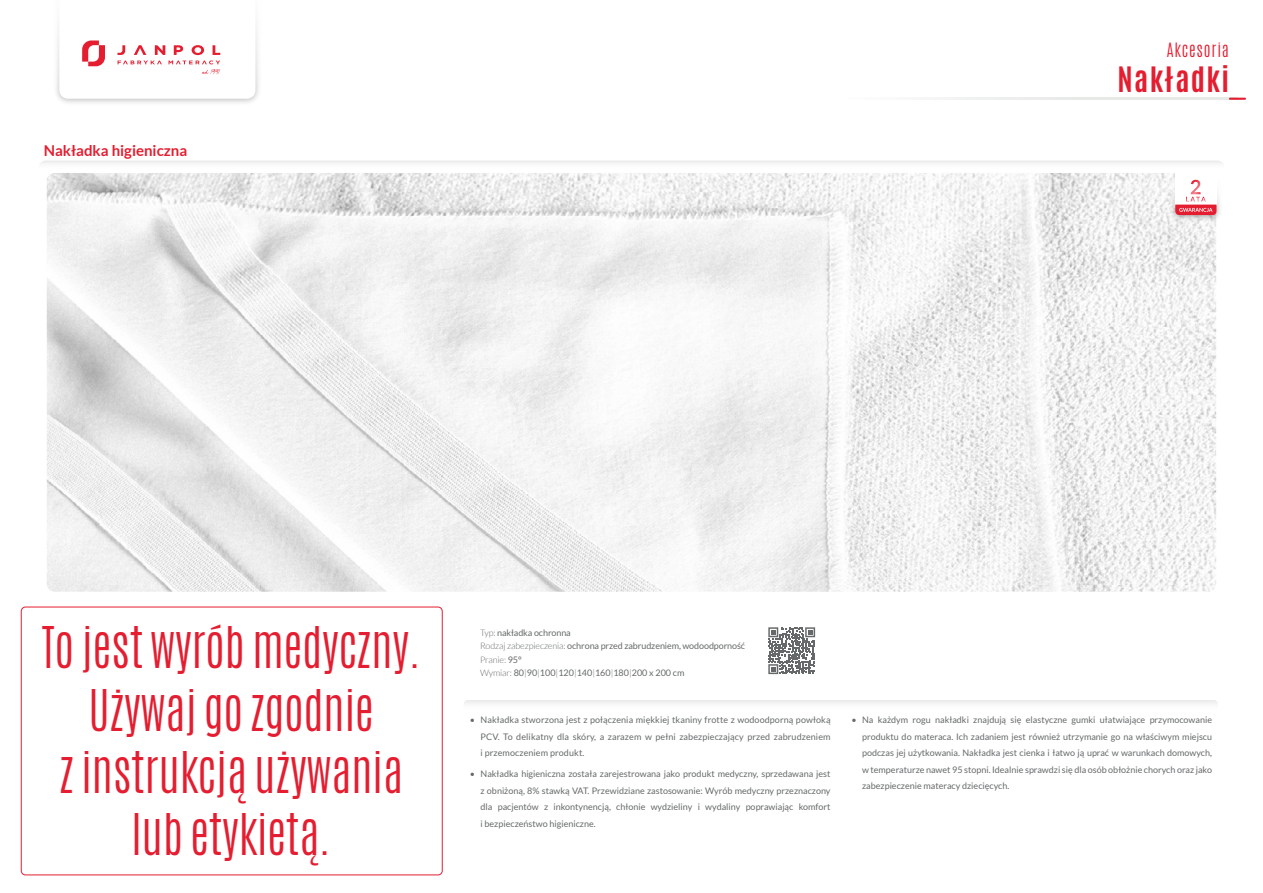
<style>
.page{position:relative;width:1263px;height:893px;background:#fff}
.page>*{position:absolute;margin:0;border:0;box-sizing:border-box;transform-origin:0 0}
.t1{font:300 48px/62.2px "Antonio";letter-spacing:-.01em;color:#e41e30;text-align:center}
.t2{font:700 29.25px "Antonio";letter-spacing:.05em;color:#e41e30}
.t3{font:300 16.5px "Antonio";letter-spacing:.05em;color:#e41e30}
.t4{font:700 15px "Lato";color:#e41e30}
.t5{font:9px/16.5px "Lato";color:#66696a;text-align:justify}
.s1{font-weight:300}
</style>
<div class="page">
<img style="left:47px;top:173px;width:1169px;height:419px">
<hr style="left:1073px;top:98px;width:164px;height:2px;background:#e7e9e7">
<hr style="left:839px;top:98px;width:234px;height:2px;background:#f1f4f2">
<svg style="left:1229px;top:98px;width:17px;height:2px"></svg>
<hr style="left:41px;top:161px;width:1080px;height:2px;background:#f1f1f1">
<img style="left:1121px;top:161px;width:101px;height:108px">
<div style="left:1175px;top:169px;width:41px;height:36px;background:#fff"></div>
<svg style="left:1175px;top:180px;width:41px;height:35px"></svg>
<hr style="left:464px;top:700px;width:754px;height:4px;background:#f1f1f1">
<svg style="left:768px;top:627px;width:47px;height:47px"></svg>
<div style="left:43px;top:0;width:229px;height:99px;background:linear-gradient(to bottom,#fefefe,#fafafa)"></div>
<svg style="left:59px;top:0;width:196px;height:99px"></svg>
<div style="left:21px;top:607px;width:422px;height:268px;border:1px solid #e41e30;border-radius:4px"></div>
<h3 class="t4" style="left:44px;top:142px;width:145px">Nakładka higieniczna</h3>
<h3 class="t3" style="left:1167px;top:38px;width:64px">Akcesoria</h3>
<h2 class="t2" style="left:1117px;top:57px;width:113px">Nakładki</h2>
<h1 class="t1" style="left:42px;top:617px;width:381px">To jest wyrób medyczny.<br>Używaj go zgodnie<br>z instrukcją używania lub etykietą.</h1>
<p class="t5" style="left:480px;top:626px;width:267px;line-height:13.5px;text-align:left"><span class="s1">Typ:</span> nakładka ochronna<br><span class="s1">Rodzaj zabezpieczenia:</span> ochrona przed zabrudzeniem, wodoodporność <span class="s1">Pranie:</span> 95°<br><span class="s1">Wymiar:</span> 80<span class="s1">|</span>90<span class="s1">|</span>100<span class="s1">|</span>120<span class="s1">|</span>140<span class="s1">|</span>160<span class="s1">|</span>180<span class="s1">|</span>200 x 200 cm</p>
<p class="t5" style="left:480px;top:712px;width:351px;text-indent:-11px">• Nakładka stworzona jest z połączenia miękkiej tkaniny frotte z wodoodporną powłoką PCV. To delikatny dla skóry, a zarazem w pełni zabezpieczający przed zabrudzeniem i przemoczeniem produkt.</p>
<p class="t5" style="left:480px;top:766px;width:351px;text-indent:-11px">• Nakładka higieniczna została zarejestrowana jako produkt medyczny, sprzedawana jest z obniżoną, 8% stawką VAT. Przewidziane zastosowanie: Wyrób medyczny przeznaczony dla pacjentów z inkontynencją, chłonie wydzieliny i wydaliny poprawiając komfort i bezpieczeństwo higieniczne.</p>
<p class="t5" style="left:862px;top:712px;width:351px;text-indent:-11px">• Na każdym rogu nakładki znajdują się elastyczne gumki ułatwiające przymocowanie produktu do materaca. Ich zadaniem jest również utrzymanie go na właściwym miejscu podczas jej użytkowania. Nakładka jest cienka i łatwo ją uprać w warunkach domowych, w temperaturze nawet 95 stopni. Idealnie sprawdzi się dla osób obłożnie chorych oraz jako zabezpieczenie materacy dziecięcych.</p>
</div>
